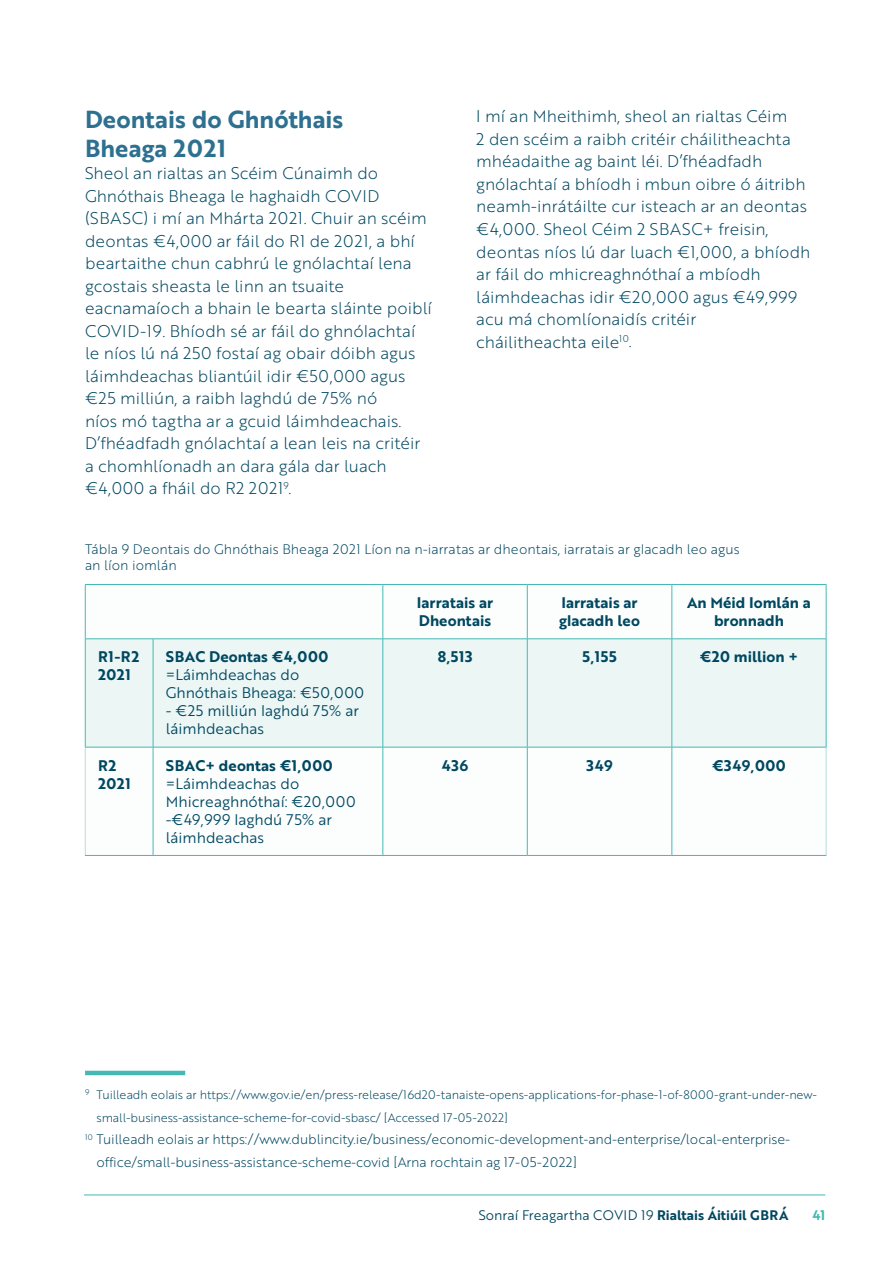
<style>
.page{position:relative;width:893px;height:1263px;background:#fff}
.page>*{position:absolute;margin:0;border:0;box-sizing:border-box;transform-origin:0 0}
.t1{font:24px/28.8px "Brother 1816 Bold";color:#2e7090}
.t2{font:16.5px/22.5px "Brother 1816 Light";color:#004760}
.t3{font:15px/18px "Brother 1816 Book";color:#004760}
.t4{font:15px/18px "Brother 1816 Bold";color:#004760}
.t5{font:15px "Brother 1816 Bold";letter-spacing:.02em;color:#004760}
.t6{font:13.5px/22.5px "Brother 1816 Light";letter-spacing:-.01em;color:#004760}
.t7{font:13.5px "Brother 1816 Book";color:#004760}
.t8{font:13.5px "Brother 1816 Bold";color:#47b9b4}
.t9{font:12px/22.5px "Brother 1816 Light";letter-spacing:-.01em;color:#004760}
.s1{font-family:"Brother 1816 Bold"}
</style>
<div class="page">
<hr style="left:84px;top:1194px;width:741px;height:1px;background:#47b9b4">
<hr style="left:85px;top:1071px;width:100px;height:4px;background:#47b9b4">
<div style="left:86px;top:639px;width:740px;height:108px;background:#ebf6f5"></div>
<hr style="left:85px;top:747px;width:1px;height:108px;background:#b6dedb">
<hr style="left:826px;top:747px;width:1px;height:108px;background:#b6dedb">
<hr style="left:383px;top:584px;width:144px;height:1px;background:#47b9b4">
<hr style="left:527px;top:584px;width:145px;height:1px;background:#47b9b4">
<hr style="left:672px;top:584px;width:154px;height:1px;background:#47b9b4">
<hr style="left:672px;top:585px;width:1px;height:54px;background:#47b9b4">
<hr style="left:826px;top:585px;width:1px;height:54px;background:#47b9b4">
<hr style="left:85px;top:584px;width:68px;height:1px;background:#47b9b4">
<hr style="left:85px;top:585px;width:1px;height:54px;background:#47b9b4">
<hr style="left:153px;top:584px;width:230px;height:1px;background:#47b9b4">
<hr style="left:85px;top:639px;width:1px;height:108px;background:#47b9b4">
<hr style="left:826px;top:639px;width:1px;height:108px;background:#47b9b4">
<hr style="left:383px;top:585px;width:1px;height:54px;background:#47b9b4">
<hr style="left:527px;top:585px;width:1px;height:54px;background:#47b9b4">
<hr style="left:85px;top:638px;width:68px;height:1px;background:#47b9b4">
<hr style="left:153px;top:638px;width:230px;height:1px;background:#47b9b4">
<hr style="left:153px;top:639px;width:1px;height:108px;background:#47b9b4">
<hr style="left:383px;top:638px;width:144px;height:1px;background:#47b9b4">
<hr style="left:383px;top:639px;width:1px;height:108px;background:#47b9b4">
<hr style="left:527px;top:638px;width:145px;height:1px;background:#47b9b4">
<hr style="left:672px;top:638px;width:154px;height:1px;background:#47b9b4">
<hr style="left:85px;top:747px;width:68px;height:1px;background:#47b9b4">
<hr style="left:153px;top:747px;width:230px;height:1px;background:#47b9b4">
<hr style="left:153px;top:747px;width:1px;height:108px;background:#47b9b4">
<hr style="left:383px;top:747px;width:1px;height:108px;background:#47b9b4">
<hr style="left:85px;top:855px;width:68px;height:1px;background:#47b9b4">
<hr style="left:153px;top:855px;width:230px;height:1px;background:#47b9b4">
<hr style="left:383px;top:855px;width:144px;height:1px;background:#47b9b4">
<hr style="left:527px;top:855px;width:145px;height:1px;background:#47b9b4">
<hr style="left:672px;top:855px;width:154px;height:1px;background:#47b9b4">
<hr style="left:527px;top:639px;width:1px;height:108px;background:#47b9b4">
<hr style="left:672px;top:639px;width:1px;height:108px;background:#47b9b4">
<hr style="left:383px;top:747px;width:144px;height:1px;background:#47b9b4">
<hr style="left:527px;top:747px;width:145px;height:1px;background:#47b9b4">
<hr style="left:527px;top:747px;width:1px;height:108px;background:#47b9b4">
<hr style="left:672px;top:747px;width:154px;height:1px;background:#47b9b4">
<hr style="left:672px;top:747px;width:1px;height:108px;background:#47b9b4">
<h1 class="t1" style="left:85px;top:104px;width:260px">Deontais do Ghnóthais<br>Bheaga 2021</h1>
<p class="t2" style="left:85px;top:161px;width:348px">Sheol an rialtas an Scéim Cúnaimh do Ghnóthais Bheaga le haghaidh COVID (SBASC) i mí an Mhárta 2021. Chuir an scéim deontas €4,000 ar fáil do R1 de 2021, a bhí beartaithe chun cabhrú le gnólachtaí lena gcostais sheasta le linn an tsuaite eacnamaíoch a bhain le bearta sláinte poiblí COVID-19. Bhíodh sé ar fáil do ghnólachtaí le níos lú ná 250 fostaí ag obair dóibh agus láimhdeachas bliantúil idir €50,000 agus €25 milliún, a raibh laghdú de 75% nó<br>níos mó tagtha ar a gcuid láimhdeachais.<br>D’fhéadfadh gnólachtaí a lean leis na critéir a chomhlíonadh an dara gála dar luach €4,000 a fháil do R2 2021<sup>9</sup>.</p>
<p class="t2" style="left:476px;top:105px;width:336px">I mí an Mheithimh, sheol an rialtas Céim<br>2 den scéim a raibh critéir cháilitheachta mhéadaithe ag baint léi. D’fhéadfadh gnólachtaí a bhíodh i mbun oibre ó áitribh neamh-inrátáilte cur isteach ar an deontas €4,000. Sheol Céim 2 SBASC+ freisin, deontas níos lú dar luach €1,000, a bhíodh ar fáil do mhicreaghnóthaí a mbíodh láimhdeachas idir €20,000 agus €49,999 acu má chomlíonaidís critéir cháilitheachta eile<sup>10</sup>.</p>
<p class="t6" style="left:85px;top:540px;width:656px;line-height:16.2px">Tábla 9 Deontais do Ghnóthais Bheaga 2021 Líon na n-iarratas ar dheontais, iarratais ar glacadh leo agus an líon iomlán</p>
<p class="t4" style="left:417px;top:593px;width:78px">Iarratais ar<br>Dheontais</p>
<p class="t4" style="left:559px;top:593px;width:83px">Iarratais ar glacadh leo</p>
<p class="t4" style="left:687px;top:593px;width:126px;text-align:center">An Méid Iomlán a bronnadh</p>
<p class="t4" style="left:98px;top:647px;width:43px">R1-R2<br>2021</p>
<p class="t5" style="left:166px;top:646px;width:164px">SBAC Deontas €4,000</p>
<p class="t4" style="left:438px;top:647px;width:36px">8,513</p>
<p class="t4" style="left:582px;top:647px;width:36px">5,155</p>
<p class="t4" style="left:700px;top:647px;width:100px">€20 million +</p>
<p class="t3" style="left:166px;top:665px;width:200px">=Láimhdeachas do<br>Ghnóthais Bheaga: €50,000</p>
<p class="t3" style="left:166px;top:701px;width:195px">- €25 milliún laghdú 75% ar láimhdeachas</p>
<p class="t4" style="left:98px;top:756px;width:34px">R2<br>2021</p>
<p class="t5" style="left:166px;top:754px;width:168px">SBAC+ deontas €1,000</p>
<p class="t3" style="left:166px;top:774px;width:191px">=Láimhdeachas do<br>Mhicreaghnóthaí: €20,000 -€49,999 laghdú 75% ar láimhdeachas</p>
<p class="t4" style="left:442px;top:756px;width:28px">436</p>
<p class="t4" style="left:586px;top:756px;width:28px">349</p>
<p class="t4" style="left:712px;top:756px;width:75px">€349,000</p>
<p class="t9" style="left:96px;top:1083px;width:722px;text-indent:-11px"><sup>9</sup> Tuilleadh eolais ar https://www.gov.ie/en/press-release/16d20-tanaiste-opens-applications-for-phase-1-of-8000-grant-under-new&shy;small-business-assistance-scheme-for-covid-sbasc/ [Accessed 17-05-2022]</p>
<p class="t6" style="left:96px;top:1128px;width:695px;text-indent:-11px"><sup>10</sup> Tuilleadh eolais ar https://www.dublincity.ie/business/economic-development-and-enterprise/local-enterprise&shy;office/small-business-assistance-scheme-covid [Arna rochtain ag 17-05-2022]</p>
<p class="t7" style="left:479px;top:1205px;width:311px">Sonraí Freagartha COVID 19 <span class="s1">Rialtais Áitiúil GBRÁ</span></p>
<p class="t8" style="left:812px;top:1204px;width:14px">41</p>
</div>
